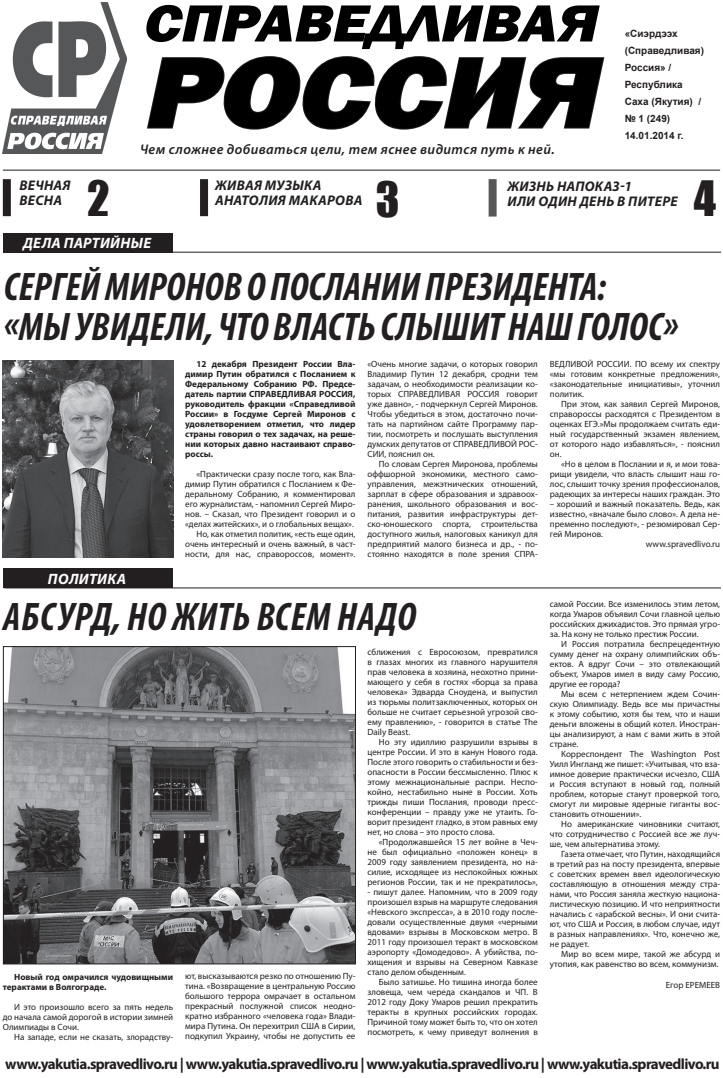
<style>
.page{position:relative;width:723px;height:1078px;background:#fff}
.page>*{position:absolute;margin:0;border:0;box-sizing:border-box;transform-origin:0 0}
.t1{font:italic 800 104px "Franklin Gothic";color:#000;scale:1.1 1}
.t2{font:italic 800 54px "Franklin Gothic";color:#000;scale:1.1 1}
.t3{font:44.8px "Impact";color:#231f20}
.t4{font:italic 700 condensed 40px/40px "Myriad Pro";color:#231f20}
.t5{font:italic 700 condensed 40px "Myriad Pro";letter-spacing:.02em;color:#231f20}
.t6{font:700 15px "Myriad Pro";letter-spacing:-.04em;color:#231f20}
.t7{font:italic 700 15px "Myriad Pro";letter-spacing:.02em;color:#fff}
.t8{font:italic 700 14px/15px "Myriad Pro";letter-spacing:.02em;color:#231f20}
.t9{font:italic 600 14px "Myriad Pro";letter-spacing:.03em;color:#231f20}
.t10{font:700 10px/17px "Arial";color:#231f20}
.t11{font:9px/10px "Myriad Pro";color:#231f20;text-align:justify}
.t12{font:700 9px/10px "Myriad Pro";color:#231f20;text-align:justify}
</style>
<div class="page">
<img style="left:3px;top:3px;width:123px;height:150px">
<svg style="left:147px;top:56px;width:458px;height:74px"></svg>
<hr style="left:3px;top:170px;width:717px;height:1px;background:#231f20">
<div style="left:4px;top:233px;width:169px;height:19px;background:#231f20"></div>
<div style="left:3px;top:569px;width:170px;height:19px;background:#231f20"></div>
<hr style="left:5px;top:251px;width:716px;height:1px;background:#231f20">
<hr style="left:4px;top:587px;width:717px;height:1px;background:#231f20">
<img style="left:3px;top:360px;width:170px;height:197px">
<img style="left:5px;top:648px;width:349px;height:313px">
<div style="left:3px;top:646px;width:353px;height:317px;border:1px solid #231f20"></div>
<div style="left:3px;top:179px;width:8px;height:37px;background:#231f20"></div>
<div style="left:200px;top:179px;width:8px;height:37px;background:#231f20"></div>
<div style="left:489px;top:179px;width:8px;height:37px;background:#57585a"></div>
<h2 class="t2" style="left:141px;top:-12px;width:428px">СПРАВЕДЛИВАЯ</h2>
<h1 class="t1" style="left:141px;top:25px;width:440px">РОССИЯ</h1>
<h3 class="t9" style="left:140px;top:140px;width:416px">Чем сложнее добиваться цели, тем яснее видится путь к ней.</h3>
<p class="t10" style="left:625px;top:25px;width:81px">«Сиэрдээх (Справедливая)<br>Россия» /<br>Республика<br>Саха (Якутия) / № 1 (249)<br>14.01.2014 г.</p>
<h3 class="t3" style="left:87px;top:164px;width:24px">2</h3>
<h3 class="t3" style="left:376px;top:164px;width:25px">3</h3>
<h3 class="t8" style="left:19px;top:177px;width:53px">Вечная весна</h3>
<h3 class="t8" style="left:215px;top:177px;width:149px">Живая музыка<br>Анатолия Макарова</h3>
<h3 class="t8" style="left:507px;top:178px;width:126px">Жизнь напоказ-1</h3>
<h3 class="t8" style="left:507px;top:193px;width:172px">или один день в Питере</h3>
<h3 class="t7" style="left:23px;top:233px;width:129px">Дела партийные</h3>
<h3 class="t4" style="left:4px;top:266px;width:675px">Сергей Миронов о Послании Президента: «Мы увидели, что власть слышит наш голос»</h3>
<h3 class="t3" style="left:694px;top:164px;width:24px">4</h3>
<h3 class="t7" style="left:48px;top:569px;width:80px">Политика</h3>
<p class="t12" style="left:185px;top:358px;width:172px;text-indent:11px">12 декабря Президент России Вла&shy;димир Путин обратился с Посланием к Федеральному Собранию РФ. Предсе&shy;датель партии СПРАВЕДЛИВАЯ РОССИЯ, руководитель фракции «Справедливой России» в Госдуме Сергей Миронов с удовлетворением отметил, что лидер страны говорил о тех задачах, на реше&shy;нии которых давно настаивают справо&shy;россы.</p>
<p class="t11" style="left:185px;top:469px;width:172px;text-align:right">«Практически сразу после того, как Вла&shy;димир Путин обратился с Посланием к Фе&shy;деральному Собранию, я комментировал его журналистам, - напомнил Сергей Миро&shy;нов. – Сказал, что Президент говорил и о «делах житейских», и о глобальных вещах».<br>Но, как отметил политик, «есть еще один, очень интересный и очень важный, в част&shy;ности, для нас, справороссов, момент».</p>
<p class="t11" style="left:367px;top:359px;width:172px">«Очень многие задачи, о которых говорил Владимир Путин 12 декабря, сродни тем задачам, о необходимости реализации ко&shy;торых СПРАВЕДЛИВАЯ РОССИЯ говорит уже давно», - подчеркнул Сергей Миронов.<br>Чтобы убедиться в этом, достаточно почи&shy;тать на партийном сайте Программу пар&shy;тии, посмотреть и послушать выступления думских депутатов от СПРАВЕДЛИВОЙ РОС-СИИ, пояснил он.</p>
<p class="t11" style="left:367px;top:459px;width:172px;text-indent:11px">По словам Сергея Миронова, проблемы оффшорной экономики, местного само&shy;управления, межэтнических отношений, зарплат в сфере образования и здравоох&shy;ранения, школьного образования и вос&shy;питания, развития инфраструктуры дет&shy;ско-юношеского спорта, строительства доступного жилья, налоговых каникул для предприятий малого бизнеса и др., - по&shy;стоянно находятся в поле зрения СПРА-</p>
<h3 class="t5" style="left:3px;top:592px;width:414px">Абсурд, но жить всем надо</h3>
<p class="t12" style="left:3px;top:971px;width:172px;text-indent:11px">Новый год омрачился чудовищными терактами в Волгограде.</p>
<p class="t11" style="left:3px;top:1001px;width:172px;text-indent:11px">И это произошло всего за пять недель до начала самой дорогой в истории зимней Олимпиады в Сочи.</p>
<p class="t11" style="left:14px;top:1031px;width:160px">На западе, если не сказать, злорадству-</p>
<p class="t11" style="left:185px;top:971px;width:172px">ют, высказываются резко по отношению Пу&shy;тина. «Возвращение в центральную Россию большого террора омрачает в остальном прекрасный послужной список неодно&shy;кратно избранного «человека года» Влади&shy;мира Путина. Он перехитрил США в Сирии, подкупил Украину, чтобы не допустить ее</p>
<p class="t11" style="left:367px;top:646px;width:172px">сближения с Евросоюзом, превратился в глазах многих из главного нарушителя прав человека в хозяина, неохотно прини&shy;мающего у себя в гостях «борца за права человека» Эдварда Сноудена, и выпустил из тюрьмы политзаключенных, которых он больше не считает серьезной угрозой сво&shy;ему правлению», - говорится в статье The Daily Beast.</p>
<p class="t11" style="left:367px;top:736px;width:172px;text-indent:11px">Но эту идиллию разрушили взрывы в центре России. И это в канун Нового года.<br>После этого говорить о стабильности и без&shy;опасности в России бессмысленно. Плюс к этому межнациональные распри. Неспо&shy;койно, нестабильно ныне в России. Хоть трижды пиши Послания, проводи пресс&shy;конференции – правду уже не утаить. Го&shy;ворит президент гладко, в этом равных ему нет, но слова – это просто слова.</p>
<p class="t11" style="left:367px;top:836px;width:172px;text-indent:11px">«Продолжавшейся 15 лет войне в Чеч&shy;не был официально «положен конец» в 2009 году заявлением президента, но на&shy;силие, исходящее из неспокойных южных регионов России, так и не прекратилось»,</p>
<p class="t11" style="left:367px;top:886px;width:172px">- пишут далее. Напомним, что в 2009 году произошел взрыв на маршруте следования «Невского экспресса», а в 2010 году после&shy;довали осуществленные двумя «черными вдовами» взрывы в Московском метро. В 2011 году произошел теракт в московском аэропорту «Домодедово». А убийства, по&shy;хищения и взрывы на Северном Кавказе стало делом обыденным.</p>
<p class="t11" style="left:367px;top:976px;width:172px;text-indent:11px">Было затишье. Но тишина иногда более зловеща, чем череда скандалов и ЧП. В 2012 году Доку Умаров решил прекратить теракты в крупных российских городах.<br>Причиной тому может быть то, что он хотел посмотреть, к чему приведут волнения в</p>
<p class="t11" style="left:550px;top:359px;width:172px">ВЕДЛИВОЙ РОССИИ. ПО всему их спектру «мы готовим конкретные предложения», «законодательные инициативы», уточнил политик.</p>
<p class="t11" style="left:550px;top:399px;width:172px;text-indent:11px">При этом, как заявил Сергей Миронов, справороссы расходятся с Президентом в оценках ЕГЭ.»Мы продолжаем считать еди&shy;ный государственный экзамен явлением, от которого надо избавляться», - пояснил он.</p>
<p class="t11" style="left:550px;top:459px;width:172px;text-indent:11px">«Но в целом в Послании и я, и мои това&shy;рищи увидели, что власть слышит наш го&shy;лос, слышит точку зрения профессионалов, радеющих за интересы наших граждан. Это</p>
<p class="t11" style="left:550px;top:499px;width:172px">– хороший и важный показатель. Ведь, как</p>
<p class="t11" style="left:550px;top:509px;width:172px">известно, «вначале было слово». А дела не-</p>
<p class="t11" style="left:550px;top:519px;width:172px">пременно последуют», - резюмировал Сер-</p>
<p class="t11" style="left:550px;top:529px;width:55px">гей Миронов.</p>
<p class="t11" style="left:646px;top:539px;width:76px">www.spravedlivo.ru</p>
<p class="t11" style="left:550px;top:599px;width:172px">самой России. Все изменилось этим летом, когда Умаров объявил Сочи главной целью российских джихадистов. Это прямая угро&shy;за. На кону не только престиж России.</p>
<p class="t11" style="left:550px;top:639px;width:172px;text-indent:11px">И Россия потратила беспрецедентную сумму денег на охрану олимпийских объ&shy;ектов. А вдруг Сочи – это отвлекающий объект, Умаров имел в виду саму Россию, другие ее города?</p>
<p class="t11" style="left:550px;top:689px;width:172px;text-indent:11px">Мы всем с нетерпением ждем Сочин&shy;скую Олимпиаду. Ведь все мы причастны к этому событию, хотя бы тем, что и наши деньги вложены в общий котел. Иностран&shy;цы анализируют, а нам с вами жить в этой стране.</p>
<p class="t11" style="left:550px;top:749px;width:172px;text-indent:11px">Корреспондент The Washington Post Уилл Ингланд же пишет: «Учитывая, что вза&shy;имное доверие практически исчезло, США и Россия вступают в новый год, полный проблем, которые станут проверкой того, смогут ли мировые ядерные гиганты вос&shy;становить отношении».</p>
<p class="t11" style="left:550px;top:819px;width:172px;text-indent:11px">Но американские чиновники считают, что сотрудничество с Россией все же луч&shy;ше, чем альтернатива этому.</p>
<p class="t11" style="left:550px;top:849px;width:172px;text-indent:11px">Газета отмечает, что Путин, находящийся в третий раз на посту президента, впервые с советских времен ввел идеологическую составляющую в отношения между стра&shy;нами, что Россия заняла жесткую национа&shy;листическую позицию. И что неприятности начались с «арабской весны». И они счита&shy;ют, что США и Россия, в любом случае, идут в разных направлениях». Что, конечно же, не радует.</p>
<p class="t11" style="left:550px;top:949px;width:172px;text-align:right">Мир во всем мире, такой же абсурд и утопия, как равенство во всем, коммунизм.</p>
<p class="t11" style="left:666px;top:979px;width:56px">Егор ЕРЕМЕЕВ</p>
<h3 class="t6" style="left:5px;top:1053px;width:716px">www.yakutia.spravedlivo.ru | www.yakutia.spravedlivo.ru | www.yakutia.spravedlivo.ru | www.yakutia.spravedlivo.ru</h3>
</div>
